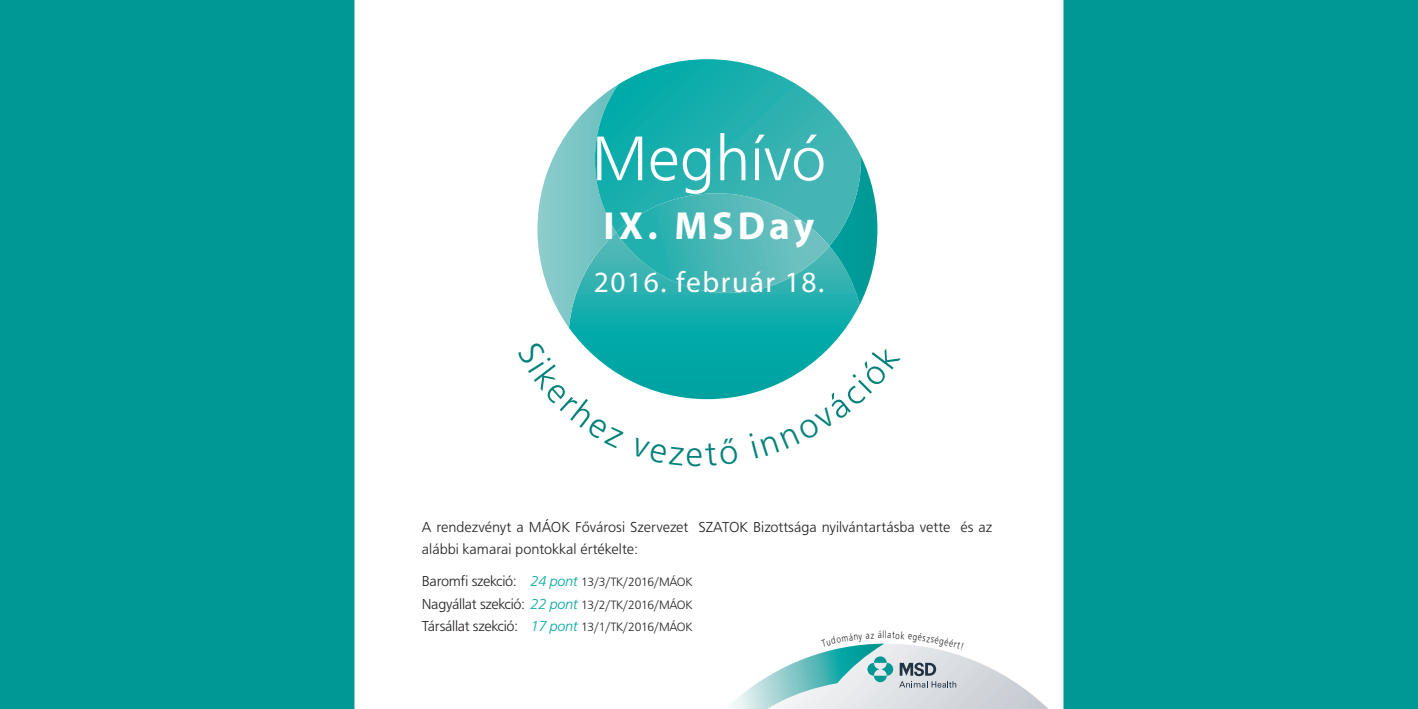
<style>
.page{position:relative;width:1418px;height:709px;background:#fff}
.page>*{position:absolute;margin:0;border:0;box-sizing:border-box;transform-origin:0 0}
.t1{font:300 65.38px "F015";color:#fff}
.t2{font:700 39.25px "Myriad Pro";letter-spacing:.11em;color:#fff}
.t3{font:300 36px "F015";color:#00817a}
.t4{font:29.38px "Myriad Pro";letter-spacing:.055em;color:#fff}
.t5{font:300 15px/22.2px "F015";color:#231f20}
.t6{font:300 15px/22.2px "F015";letter-spacing:-.02em;color:#231f20}
.t7{font:300 12.5px "F015";letter-spacing:-.02em;color:#231f20}
.t8{font:300 10.5px "F015";color:#231f20;scale:.8 1}
.s1{font-size:15px}
.s2{font-style:italic;font-size:15px;color:#00a6a2}
.s3{font-style:italic;color:#00a6a2}
.s4{font-size:12.5px}
</style>
<div class="page">
<svg style="left:569px;top:328px;width:277px;height:71px;background:#13adac"></svg>
<svg style="left:537px;top:102px;width:340px;height:226px"></svg>
<svg style="left:595px;top:59px;width:266px;height:187px;background:#45bbba"></svg>
<svg style="left:616px;top:193px;width:213px;height:100px;background:#45b6b5"></svg>
<div style="left:0;top:0;width:354px;height:709px;background:#009894"></div>
<div style="left:1063px;top:0;width:354px;height:709px;background:#009894"></div>
<svg style="left:728px;top:643px;width:320px;height:66px"></svg>
<svg style="left:569px;top:341px;width:54px;height:58px"></svg>
<svg style="left:749px;top:343px;width:97px;height:56px"></svg>
<h1 class="t1" style="left:591px;top:122px;width:236px">Meghívó</h1>
<h2 class="t2" style="left:603px;top:200px;width:212px">IX. MSDay</h2>
<h3 class="t4" style="left:593px;top:264px;width:232px">2016. február 18.</h3>
<h3 class="t3" style="left:685px;top:434px;width:19px">e</h3>
<p class="t5" style="left:422px;top:516px;width:572px">A rendezvényt a MÁOK Fővárosi Szervezet SZATOK Bizottsága nyilvántartásba vette és az alábbi kamarai pontokkal értékelte:</p>
<p class="t7" style="left:422px;top:575px;width:272px"><span class="s1">Baromfi szekció:</span> <span class="s2">24 pont</span> 13/3/TK/2016/MÁOK</p>
<p class="t6" style="left:422px;top:592px;width:272px">Nagyállat szekció: <span class="s3">22 pont</span> <span class="s4">13/2/TK/2016/MÁOK<br></span>Társállat szekció: <span class="s3">17 pont</span> <span class="s4">13/1/TK/2016/MÁOK</span></p>
<p class="t8" style="left:877px;top:629px;width:7px">á</p>
</div>
